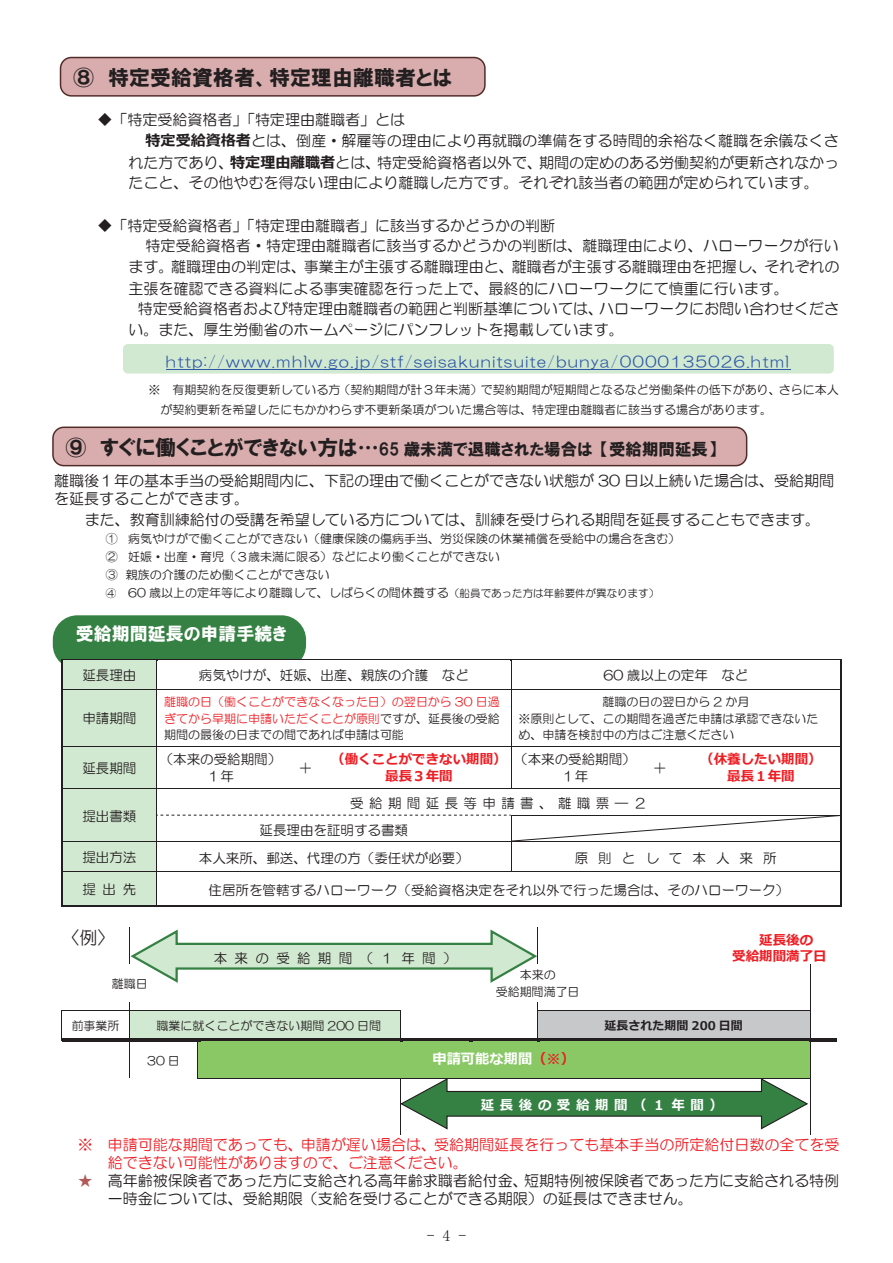
<style>
.page{position:relative;width:893px;height:1263px;background:#fff}
.page>*{position:absolute;margin:0;border:0;box-sizing:border-box;transform-origin:0 0}
.t1{font:21px "HGP Soei Kakugothic UB";color:#231f20}
.t2{font:18px "HGP Soei Kakugothic UB";color:#fff}
.t3{font:18px "HG Maru Gothic MPRO";color:#231f20}
.t4{font:16.5px "HGP Soei Kakugothic UB";color:#231f20}
.t5{font:15.75px "MS Mincho";color:#231f20}
.t6{font:15px/18px "HG Maru Gothic MPRO";color:#231f20}
.t7{font:15px/18px "HG Maru Gothic MPRO";color:#ee1d23}
.t8{font:15px "HG Maru Gothic MPRO";letter-spacing:.095em;color:#2c57a6}
.t9{font:700 14.25px "Meiryo";color:#fff}
.t10{font:13.5px/16.5px "HG Maru Gothic MPRO";color:#231f20;text-align:center}
.t11{font:700 13.5px/16.5px "Meiryo";color:#ee1d23;text-align:center}
.t12{font:13.5px/26.2px "HG Maru Gothic MPRO";letter-spacing:.4em;color:#231f20}
.t13{font:700 13.5px "Meiryo";letter-spacing:.415em;color:#fff}
.t14{font:13.5px "HG Maru Gothic MPRO";letter-spacing:.545em;color:#231f20}
.t15{font:13.5px "HG Maru Gothic MPRO";letter-spacing:.745em;color:#231f20}
.t16{font:12px/18px "HG Maru Gothic MPRO";color:#231f20}
.t17{font:12px/16.5px "HG Maru Gothic MPRO";color:#ee1d23;text-align:justify}
.t18{font:700 12px "Meiryo";color:#231f20}
.s1{font-family:"Meiryo";font-weight:700}
.s2{font-size:21px}
.s3{font-size:10.5px}
.s4{color:#231f20}
.s5{color:#ee1d23}
.s6{color:#b15859}
</style>
<div class="page">
<div style="left:53px;top:615px;width:253px;height:54px;background:#358043;border-radius:25px"></div>
<div style="left:63px;top:661px;width:93px;height:244px;background:#d2e9d1"></div>
<div style="left:157px;top:661px;width:354px;height:28px;background:#fff"></div>
<hr style="left:62px;top:659px;width:94px;height:2px;background:#231f20">
<hr style="left:156px;top:659px;width:355px;height:2px;background:#231f20">
<hr style="left:511px;top:659px;width:329px;height:2px;background:#231f20">
<svg style="left:62px;top:661px;width:1px;height:28px"></svg>
<svg style="left:156px;top:661px;width:1px;height:28px"></svg>
<svg style="left:511px;top:661px;width:1px;height:28px"></svg>
<hr style="left:840px;top:661px;width:2px;height:28px;background:#231f20">
<hr style="left:62px;top:689px;width:449px;height:1px;background:#231f20">
<hr style="left:511px;top:689px;width:329px;height:1px;background:#231f20">
<hr style="left:62px;top:690px;width:1px;height:56px;background:#231f20">
<hr style="left:156px;top:690px;width:1px;height:56px;background:#231f20">
<hr style="left:511px;top:690px;width:1px;height:56px;background:#231f20">
<hr style="left:840px;top:690px;width:2px;height:56px;background:#231f20">
<hr style="left:62px;top:746px;width:780px;height:1px;background:#231f20">
<hr style="left:62px;top:747px;width:1px;height:41px;background:#231f20">
<hr style="left:156px;top:747px;width:1px;height:41px;background:#231f20">
<hr style="left:511px;top:747px;width:1px;height:41px;background:#231f20">
<hr style="left:840px;top:747px;width:2px;height:41px;background:#231f20">
<hr style="left:62px;top:788px;width:780px;height:1px;background:#231f20">
<hr style="left:62px;top:841px;width:449px;height:1px;background:#231f20">
<svg style="left:62px;top:789px;width:1px;height:82px"></svg>
<hr style="left:62px;top:871px;width:449px;height:1px;background:#231f20">
<hr style="left:62px;top:872px;width:1px;height:34px;background:#231f20">
<hr style="left:62px;top:905px;width:94px;height:1px;background:#231f20">
<hr style="left:156px;top:872px;width:1px;height:33px;background:#231f20">
<hr style="left:156px;top:905px;width:684px;height:1px;background:#231f20">
<hr style="left:840px;top:872px;width:2px;height:34px;background:#231f20">
<hr style="left:129px;top:927px;width:1px;height:36px;background:#231f20">
<hr style="left:810px;top:964px;width:1px;height:38px;background:#231f20">
<div style="left:130px;top:1011px;width:270px;height:27px;background:#d2e9d1"></div>
<hr style="left:62px;top:1010px;width:339px;height:1px;background:#231f20">
<div style="left:198px;top:1042px;width:612px;height:36px;background:#89c865"></div>
<hr style="left:62px;top:1038px;width:67px;height:3px;background:#231f20">
<hr style="left:129px;top:1038px;width:68px;height:3px;background:#231f20">
<hr style="left:197px;top:1038px;width:203px;height:3px;background:#231f20">
<hr style="left:201px;top:1041px;width:202px;height:1px;background:#89c865">
<hr style="left:810px;top:1038px;width:27px;height:3px;background:#231f20">
<svg style="left:129px;top:1002px;width:1px;height:76px"></svg>
<svg style="left:197px;top:1041px;width:4px;height:37px"></svg>
<hr style="left:197px;top:1078px;width:613px;height:1px;background:#231f20">
<div style="left:53px;top:427px;width:694px;height:39px;background:#d9adae;border-radius:11px"></div>
<div style="left:52px;top:426px;width:695px;height:40px;border:2px solid #512c28;border-radius:11px"></div>
<div style="left:61px;top:58px;width:424px;height:38px;background:#d9adae;border-radius:11px"></div>
<div style="left:60px;top:57px;width:426px;height:40px;border:2px solid #512c28;border-radius:11px"></div>
<div style="left:123px;top:344px;width:711px;height:30px;background:#d2e9d1;border-radius:5px"></div>
<hr style="left:166px;top:369px;width:625px;height:1px;background:#2c57a6">
<svg style="left:400px;top:1002px;width:435px;height:133px"></svg>
<svg style="left:130px;top:927px;width:408px;height:56px"></svg>
<svg style="left:156px;top:789px;width:686px;height:83px"></svg>
<h1 class="t1" style="left:73px;top:67px;width:380px">⑧ 特定受給資格者、特定理由離職者とは</h1>
<p class="t6" style="left:97px;top:111px;width:309px">◆「特定受給資格者」「特定理由離職者」とは</p>
<p class="t6" style="left:145px;top:132px;width:695px"><span class="s1">特定受給資格者</span>とは、倒産・解雇等の理由により再就職の準備をする時間的余裕なく離職を余儀なくさ</p>
<p class="t6" style="left:128px;top:153px;width:712px">れた方であり、<span class="s1">特定理由離職者</span>とは、特定受給資格者以外で、期間の定めのある労働契約が更新されなかっ</p>
<p class="t6" style="left:128px;top:174px;width:692px">たこと、その他やむを得ない理由により離職した方です。それぞれ該当者の範囲が定められています。</p>
<p class="t6" style="left:97px;top:216px;width:459px">◆「特定受給資格者」「特定理由離職者」に該当するかどうかの判断</p>
<p class="t6" style="left:145px;top:237px;width:695px">特定受給資格者・特定理由離職者に該当するかどうかの判断は、離職理由により、ハローワークが行い</p>
<p class="t6" style="left:128px;top:258px;width:712px">ます。離職理由の判定は、事業主が主張する離職理由と、離職者が主張する離職理由を把握し、それぞれの</p>
<p class="t6" style="left:128px;top:279px;width:662px">主張を確認できる資料による事実確認を行った上で、最終的にハローワークにて慎重に行います。</p>
<p class="t6" style="left:138px;top:300px;width:703px">特定受給資格者および特定理由離職者の範囲と判断基準については、ハローワークにお問い合わせくださ</p>
<p class="t6" style="left:128px;top:321px;width:497px">い。また、厚生労働省のホームページにパンフレットを掲載しています。</p>
<p class="t8" style="left:166px;top:354px;width:624px">http://www.mhlw.go.jp/stf/seisakunitsuite/bunya/0000135026.html</p>
<p class="t16" style="left:161px;top:380px;width:680px;line-height:19.5px;text-indent:-12px">※ 有期契約を反復更新している方（契約期間が計３年未満）で契約期間が短期間となるなど労働条件の低下があり、さらに本人が契約更新を希望したにもかかわらず不更新条項がついた場合等は、特定理由離職者に該当する場合があります。</p>
<p class="t4" style="left:66px;top:441px;width:652px"><span class="s2">⑨ すぐに働くことができない方は…</span>65 歳未満で退職された場合は 【受給期間延長】</p>
<p class="t6" style="left:54px;top:472px;width:781px">離職後１年の基本手当の受給期間内に、下記の理由で働くことができない状態が 30 日以上続いた場合は、受給期間を延長することができます。</p>
<p class="t6" style="left:85px;top:510px;width:737px">また、教育訓練給付の受講を希望している方については、訓練を受けられる期間を延長することもできます。</p>
<p class="t16" style="left:106px;top:530px;width:575px">① 病気やけがで働くことができない（健康保険の傷病手当、労災保険の休業補償を受給中の場合を含む）② 妊娠・出産・育児（３歳未満に限る）などにより働くことができない<br>③ 親族の介護のため働くことができない<br><span class="s3">④</span> 60 歳以上の定年等により離職して、しばらくの間休養する<span class="s3">（船員であった方は年齢要件が異なります）</span></p>
<p class="t2" style="left:76px;top:625px;width:213px">受給期間延長の申請手続き</p>
<p class="t10" style="left:82px;top:667px;width:55px">延長理由</p>
<p class="t10" style="left:199px;top:667px;width:271px">病気やけが、妊娠、出産、親族の介護 など</p>
<p class="t10" style="left:603px;top:667px;width:146px">60 歳以上の定年 など</p>
<p class="t10" style="left:82px;top:710px;width:55px">申請期間</p>
<p class="t17" style="left:164px;top:694px;width:337px">離職の日（働くことができなくなった日）の翌日から 30 日過ぎてから早期に申請いただくことが原則<span class="s4">ですが、延長後の受給期間の最後の日までの間であれば申請は可能</span></p>
<p class="t16" style="left:519px;top:694px;width:301px;line-height:16.5px;text-indent:84px">離職の日の翌日から 2 か月<br>※原則として、この期間を過ぎた申請は承認できないため、申請を検討中の方はご注意ください</p>
<p class="t10" style="left:82px;top:760px;width:55px">延長期間</p>
<p class="t10" style="left:160px;top:751px;width:123px">（本来の受給期間）<br>１年</p>
<p class="t10" style="left:299px;top:760px;width:15px">＋</p>
<p class="t11" style="left:331px;top:752px;width:177px">（働くことができない期間）最長３年間</p>
<p class="t10" style="left:514px;top:751px;width:123px">（本来の受給期間）<br>１年</p>
<p class="t10" style="left:653px;top:760px;width:15px">＋</p>
<p class="t11" style="left:700px;top:752px;width:123px">（休養したい期間）最長１年間</p>
<p class="t10" style="left:82px;top:807px;width:55px">提出書類</p>
<p class="t12" style="left:260px;top:790px;width:389px;text-indent:91px">受給期間延長等申請書、離職票—２延長理由を証明する書類</p>
<p class="t10" style="left:82px;top:849px;width:55px">提出方法</p>
<p class="t10" style="left:199px;top:850px;width:271px">本人来所、郵送、代理の方（委任状が必要）</p>
<p class="t15" style="left:575px;top:851px;width:203px">原則として本人来所</p>
<p class="t10" style="left:82px;top:881px;width:56px">提出先</p>
<p class="t10" style="left:208px;top:882px;width:582px">住居所を管轄するハローワーク（受給資格決定をそれ以外で行った場合は、そのハローワーク）</p>
<p class="t3" style="left:61px;top:929px;width:55px">〈例〉</p>
<p class="t11" style="left:732px;top:934px;width:96px;line-height:15px;text-align:left;text-indent:27px">延長後の受給期間満了日</p>
<p class="t16" style="left:112px;top:974px;width:37px">離職日</p>
<p class="t16" style="left:496px;top:966px;width:85px;line-height:17.4px;text-align:center">本来の<br>受給期間満了日</p>
<p class="t16" style="left:72px;top:1017px;width:49px">前事業所</p>
<p class="t16" style="left:157px;top:1017px;width:226px">職業に就くことができない期間 200 日間</p>
<p class="t18" style="left:605px;top:1017px;width:140px">延長された期間 200 日間</p>
<p class="t16" style="left:147px;top:1052px;width:34px">30 日</p>
<p class="t9" style="left:432px;top:1049px;width:144px">申請可能な期間<span class="s5">（※）</span></p>
<p class="t14" style="left:214px;top:951px;width:244px">本来の受給期間（１年間）</p>
<p class="t13" style="left:481px;top:1095px;width:244px">延長後の受給期間（１年間）</p>
<p class="t7" style="left:108px;top:1136px;width:733px;text-indent:-30px">※ 申請可能な期間であっても、申請が遅い場合は、受給期間延長を行っても基本手当の所定給付日数の全てを受給できない可能性がありますので、ご注意ください。</p>
<p class="t6" style="left:108px;top:1172px;width:733px;text-indent:-30px"><span class="s6">★</span> 高年齢被保険者であった方に支給される高年齢求職者給付金、短期特例被保険者であった方に支給される特例一時金については、受給期限（支給を受けることができる期限）の延長はできません。</p>
<p class="t5" style="left:427px;top:1228px;width:41px">- 4 -</p>
</div>
